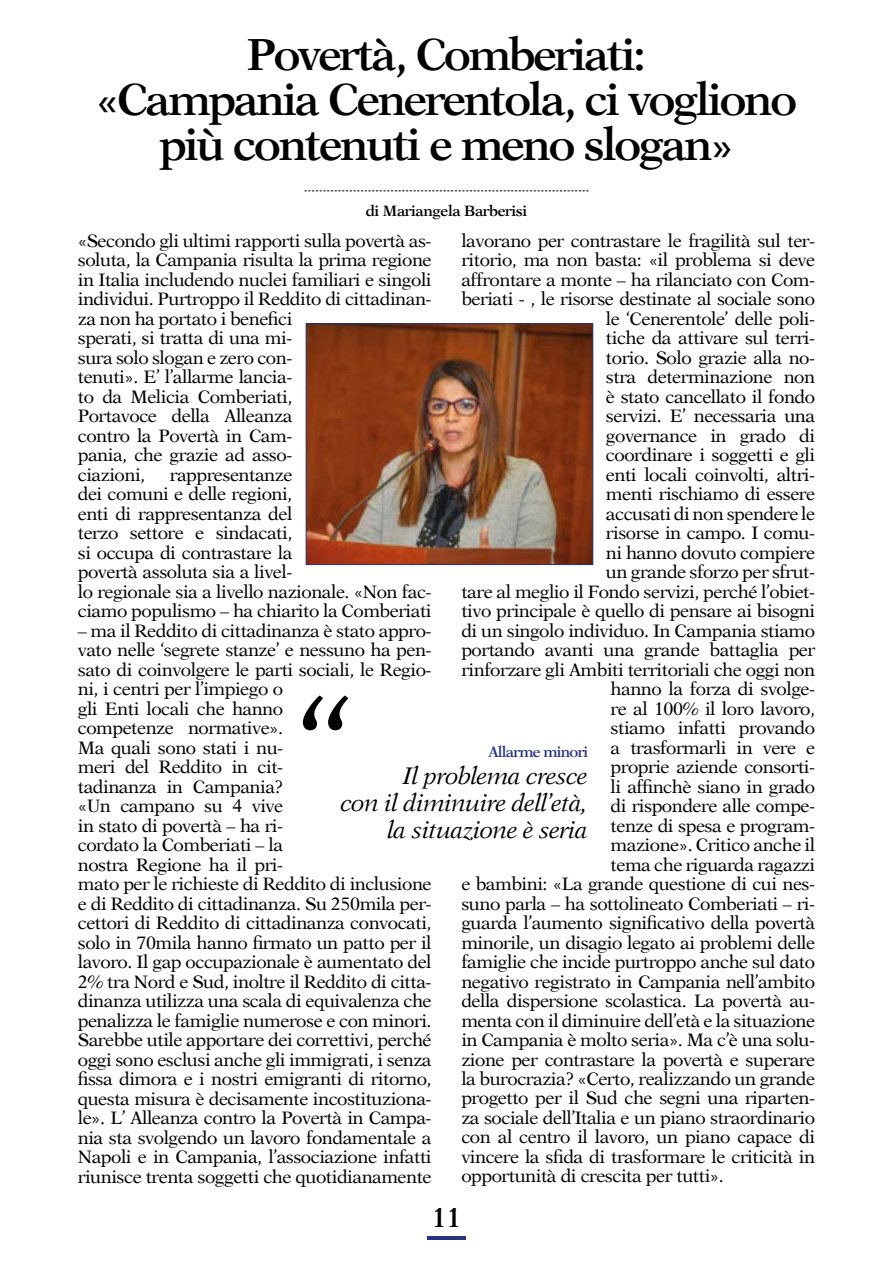
<style>
.page{position:relative;width:893px;height:1263px;background:#fff}
.page>*{position:absolute;margin:0;border:0;box-sizing:border-box;transform-origin:0 0}
.t1{font:italic 136.2px "New Aster";color:#000}
.t2{font:600 45px/45px "New Aster";letter-spacing:-.05em;color:#000;text-align:center}
.t3{font:600 27px "New Aster";color:#000}
.t4{font:italic 24px/27px "New Aster";letter-spacing:-.025em;color:#000;text-align:right}
.t5{font:18px/19.5px "New Aster";letter-spacing:-.025em;color:#000}
.t6{font:600 15px "New Aster";letter-spacing:-.025em;color:#000}
.t7{font:600 15px "New Aster";letter-spacing:-.05em;color:#283583}
</style>
<div class="page">
<hr style="left:427px;top:1236px;width:38px;height:4px;background:#283583">
<img style="left:308px;top:325px;width:283px;height:238px">
<div style="left:306px;top:323px;width:287px;height:242px;border:1px solid #253880"></div>
<svg style="left:304px;top:190px;width:284px;height:1px"></svg>
<h2 class="t2" style="left:96px;top:32px;width:703px">Povertà, Comberiati:<br>«Campania Cenerentola, ci vogliono più contenuti e meno slogan»</h2>
<p class="t6" style="left:366px;top:202px;width:163px">di Mariangela Barberisi</p>
<p class="t5" style="left:461px;top:231px;width:355px">lavorano per contrastare le fragilità sul ter-</p>
<p class="t5" style="left:461px;top:250px;width:355px">ritorio, ma non basta: «il problema si deve</p>
<p class="t5" style="left:461px;top:270px;width:355px">affrontare a monte – ha rilanciato con Com-</p>
<p class="t5" style="left:461px;top:289px;width:355px">beriati - , le risorse destinate al sociale sono</p>
<p class="t5" style="left:606px;top:309px;width:211px">le ‘Cenerentole’ delle poli-</p>
<p class="t5" style="left:606px;top:328px;width:211px">tiche da attivare sul terri-</p>
<p class="t5" style="left:606px;top:348px;width:211px">torio. Solo grazie alla no-</p>
<p class="t5" style="left:606px;top:367px;width:211px">stra determinazione non</p>
<p class="t5" style="left:606px;top:387px;width:211px">è stato cancellato il fondo</p>
<p class="t5" style="left:606px;top:406px;width:211px">servizi. E’ necessaria una</p>
<p class="t5" style="left:606px;top:426px;width:211px">governance in grado di</p>
<p class="t5" style="left:606px;top:445px;width:211px">coordinare i soggetti e gli</p>
<p class="t5" style="left:606px;top:465px;width:211px">enti locali coinvolti, altri-</p>
<p class="t5" style="left:606px;top:484px;width:211px">menti rischiamo di essere</p>
<p class="t5" style="left:606px;top:504px;width:211px">accusati di non spendere le</p>
<p class="t5" style="left:606px;top:523px;width:211px">risorse in campo. I comu-</p>
<p class="t5" style="left:606px;top:543px;width:211px">ni hanno dovuto compiere</p>
<p class="t5" style="left:606px;top:562px;width:211px">un grande sforzo per sfrut-</p>
<p class="t5" style="left:461px;top:582px;width:355px">tare al meglio il Fondo servizi, perché l’obiet-</p>
<p class="t5" style="left:461px;top:601px;width:355px">tivo principale è quello di pensare ai bisogni</p>
<p class="t5" style="left:461px;top:621px;width:355px">di un singolo individuo. In Campania stiamo</p>
<p class="t5" style="left:461px;top:640px;width:355px">portando avanti una grande battaglia per</p>
<p class="t5" style="left:461px;top:660px;width:355px">rinforzare gli Ambiti territoriali che oggi non</p>
<p class="t5" style="left:611px;top:679px;width:206px">hanno la forza di svolge-</p>
<p class="t5" style="left:611px;top:699px;width:206px">re al 100% il loro lavoro,</p>
<p class="t5" style="left:611px;top:718px;width:206px">stiamo infatti provando</p>
<p class="t5" style="left:611px;top:738px;width:206px">a trasformarli in vere e</p>
<p class="t5" style="left:611px;top:757px;width:206px">proprie aziende consorti-</p>
<p class="t5" style="left:611px;top:777px;width:206px">li affinchè siano in grado</p>
<p class="t5" style="left:611px;top:796px;width:206px">di rispondere alle compe-</p>
<p class="t5" style="left:611px;top:816px;width:206px">tenze di spesa e program-</p>
<p class="t5" style="left:611px;top:835px;width:206px">mazione». Critico anche il</p>
<p class="t5" style="left:611px;top:855px;width:206px">tema che riguarda ragazzi</p>
<p class="t5" style="left:461px;top:874px;width:355px">e bambini: «La grande questione di cui nes-</p>
<p class="t5" style="left:461px;top:894px;width:355px">suno parla – ha sottolineato Comberiati – ri-</p>
<p class="t5" style="left:461px;top:913px;width:355px">guarda l’aumento significativo della povertà</p>
<p class="t5" style="left:461px;top:933px;width:355px">minorile, un disagio legato ai problemi delle</p>
<p class="t5" style="left:461px;top:952px;width:355px">famiglie che incide purtroppo anche sul dato</p>
<p class="t5" style="left:461px;top:972px;width:355px">negativo registrato in Campania nell’ambito</p>
<p class="t5" style="left:461px;top:991px;width:355px">della dispersione scolastica. La povertà au-</p>
<p class="t5" style="left:461px;top:1011px;width:355px">menta con il diminuire dell’età e la situazione</p>
<p class="t5" style="left:461px;top:1030px;width:355px">in Campania è molto seria». Ma c’è una solu-</p>
<p class="t5" style="left:461px;top:1049px;width:355px">zione per contrastare la povertà e superare</p>
<p class="t5" style="left:461px;top:1069px;width:355px">la burocrazia? «Certo, realizzando un grande</p>
<p class="t5" style="left:461px;top:1088px;width:355px">progetto per il Sud che segni una riparten-</p>
<p class="t5" style="left:461px;top:1108px;width:355px">za sociale dell’Italia e un piano straordinario</p>
<p class="t5" style="left:461px;top:1127px;width:355px">con al centro il lavoro, un piano capace di</p>
<p class="t5" style="left:461px;top:1147px;width:355px">vincere la sfida di trasformare le criticità in</p>
<p class="t5" style="left:461px;top:1166px;width:264px">opportunità di crescita per tutti».</p>
<p class="t5" style="left:78px;top:231px;width:355px">«Secondo gli ultimi rapporti sulla povertà as&shy;soluta, la Campania risulta la prima regione in Italia includendo nuclei familiari e singoli individui. Purtroppo il Reddito di cittadinan&shy;za non ha portato i benefici<br>sperati, si tratta di una mi-<br>sura solo slogan e zero con-<br>tenuti». E’ l’allarme lancia-<br>to da Melicia Comberiati,<br>Portavoce della Alleanza<br>contro la Povertà in Cam-<br>pania, che grazie ad asso-<br>ciazioni,</p>
<p class="t5" style="left:78px;top:465px;width:355px;text-indent:92px">rappresentanze<br>dei comuni e delle regioni,<br>enti di rappresentanza del<br>terzo settore e sindacati,<br>si occupa di contrastare la<br>povertà assoluta sia a livel-<br>lo regionale sia a livello nazionale. «Non fac&shy;ciamo populismo – ha chiarito la Comberiati</p>
<p class="t5" style="left:78px;top:621px;width:355px">– ma il Reddito di cittadinanza è stato appro&shy;vato nelle ‘segrete stanze’ e nessuno ha pen&shy;sato di coinvolgere le parti sociali, le Regio&shy;ni, i centri per l’impiego o<br>gli Enti locali che hanno<br>competenze normative».<br>Ma quali sono stati i nu-<br>meri del Reddito in cit-<br>tadinanza in Campania?<br>«Un campano su 4 vive<br>in stato di povertà – ha ri-<br>cordato la Comberiati – la<br>nostra Regione ha il pri-<br>mato per le richieste di Reddito di inclusione e di Reddito di cittadinanza. Su 250mila per&shy;cettori di Reddito di cittadinanza convocati, solo in 70mila hanno firmato un patto per il lavoro. Il gap occupazionale è aumentato del 2% tra Nord e Sud, inoltre il Reddito di citta&shy;dinanza utilizza una scala di equivalenza che penalizza le famiglie numerose e con minori.<br>Sarebbe utile apportare dei correttivi, perché oggi sono esclusi anche gli immigrati, i senza fissa dimora e i nostri emigranti di ritorno, questa misura è decisamente incostituziona&shy;le». L’ Alleanza contro la Povertà in Campa&shy;nia sta svolgendo un lavoro fondamentale a Napoli e in Campania, l’associazione infatti riunisce trenta soggetti che quotidianamente</p>
<h1 class="t1" style="left:290px;top:673px;width:57px">“</h1>
<p class="t7" style="left:488px;top:743px;width:101px">Allarme minori</p>
<h3 class="t4" style="left:341px;top:763px;width:249px">Il problema cresce<br>con il diminuire dell’età, la situazione è seria</h3>
<h3 class="t3" style="left:431px;top:1201px;width:32px">11</h3>
</div>
